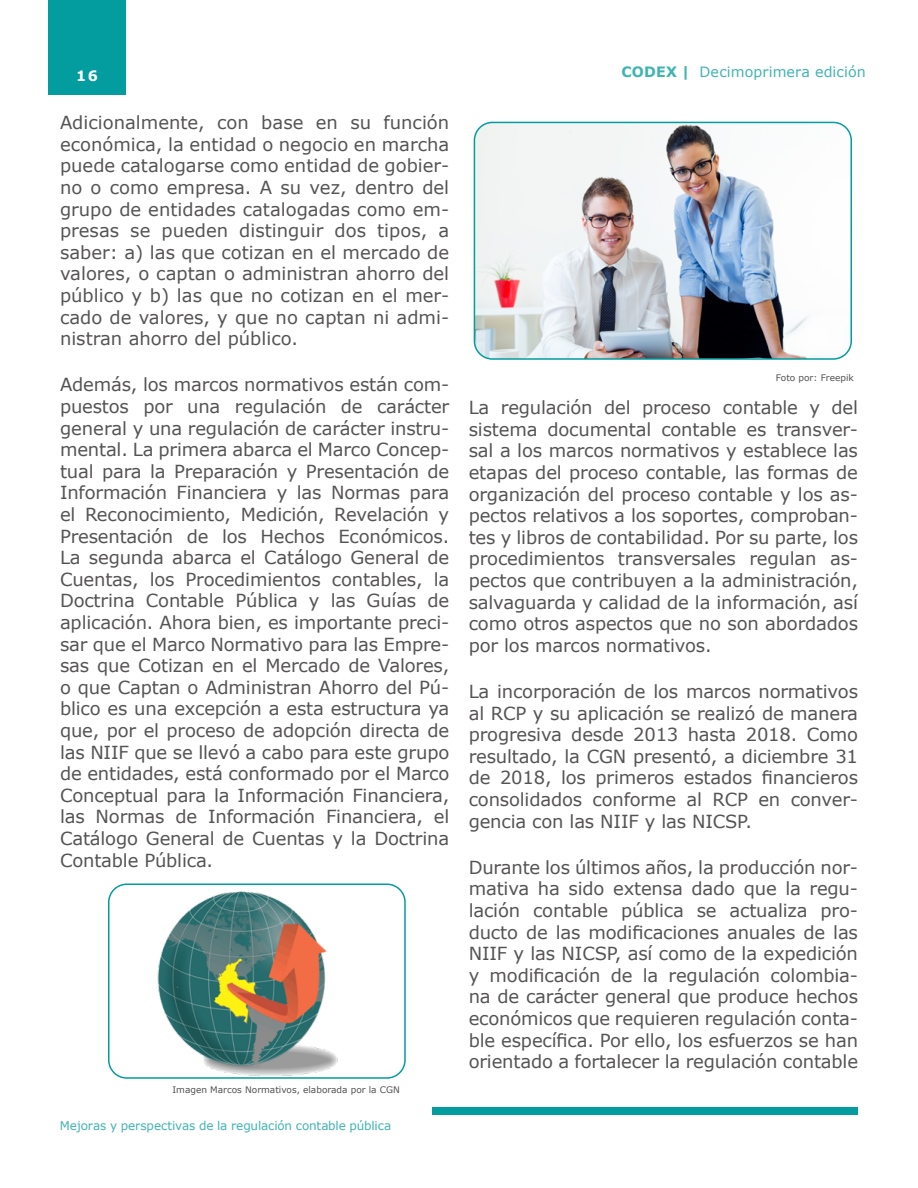
<style>
.page{position:relative;width:918px;height:1188px;background:#fff}
.page>*{position:absolute;margin:0;border:0;box-sizing:border-box;transform-origin:0 0}
.t1{font:18px/21.6px "Verdana";letter-spacing:-.01em;color:#565353;text-align:justify}
.t2{font:14.25px "Verdana";letter-spacing:.005em;color:#40b4b1}
.t3{font:700 14.25px "Verdana";color:#fff}
.t4{font:12px "Verdana";letter-spacing:-.01em;color:#40b4b1}
.t5{font:9px "Verdana";color:#505151}
.s1{font-weight:700}
</style>
<div class="page">
<div style="left:48px;top:0;width:78px;height:94px;background:#039c9f"></div>
<div style="left:432px;top:1107px;width:426px;height:8px;background:#039c9f"></div>
<img style="left:474px;top:122px;width:377px;height:235px">
<div style="left:474px;top:122px;width:378px;height:238px;border:2px solid #039c9f;border-radius:18px"></div>
<div style="left:108px;top:884px;width:298px;height:195px;border:2px solid #039c9f;border-radius:18px"></div>
<img style="left:146px;top:883px;width:201px;height:196px">
<p class="t3" style="left:76px;top:66px;width:23px">16</p>
<p class="t1" style="left:60px;top:112px;width:391px">Adicionalmente, con base en su función económica, la entidad o negocio en marcha puede catalogarse como entidad de gobier&shy;no o como empresa. A su vez, dentro del grupo de entidades catalogadas como em&shy;presas se pueden distinguir dos tipos, a saber: a) las que cotizan en el mercado de valores, o captan o administran ahorro del público y b) las que no cotizan en el mer&shy;cado de valores, y que no captan ni admi&shy;nistran ahorro del público.</p>
<p class="t1" style="left:60px;top:374px;width:391px">Además, los marcos normativos están com&shy;puestos por una regulación de carácter general y una regulación de carácter instru&shy;mental. La primera abarca el Marco Concep&shy;tual para la Preparación y Presentación de Información Financiera y las Normas para el Reconocimiento, Medición, Revelación y Presentación de los Hechos Económicos.<br>La segunda abarca el Catálogo General de Cuentas, los Procedimientos contables, la Doctrina Contable Pública y las Guías de aplicación. Ahora bien, es importante preci&shy;sar que el Marco Normativo para las Empre&shy;sas que Cotizan en el Mercado de Valores, o que Captan o Administran Ahorro del Pú&shy;blico es una excepción a esta estructura ya que, por el proceso de adopción directa de las NIIF que se llevó a cabo para este grupo de entidades, está conformado por el Marco Conceptual para la Información Financiera, las Normas de Información Financiera, el Catálogo General de Cuentas y la Doctrina Contable Pública.</p>
<p class="t5" style="left:172px;top:1084px;width:229px">Imagen Marcos Normativos, elaborada por la CGN</p>
<p class="t4" style="left:60px;top:1118px;width:333px">Mejoras y perspectivas de la regulación contable pública</p>
<p class="t2" style="left:621px;top:63px;width:246px"><span class="s1">CODEX |</span> Decimoprimera edición</p>
<p class="t5" style="left:776px;top:372px;width:79px">Foto por: Freepik</p>
<p class="t1" style="left:469px;top:397px;width:391px">La regulación del proceso contable y del sistema documental contable es transver&shy;sal a los marcos normativos y establece las etapas del proceso contable, las formas de organización del proceso contable y los as&shy;pectos relativos a los soportes, comproban&shy;tes y libros de contabilidad. Por su parte, los procedimientos transversales regulan as&shy;pectos que contribuyen a la administración, salvaguarda y calidad de la información, así como otros aspectos que no son abordados por los marcos normativos.</p>
<p class="t1" style="left:469px;top:681px;width:391px">La incorporación de los marcos normativos al RCP y su aplicación se realizó de manera progresiva desde 2013 hasta 2018. Como resultado, la CGN presentó, a diciembre 31 de 2018, los primeros estados financieros consolidados conforme al RCP en conver&shy;gencia con las NIIF y las NICSP.</p>
<p class="t1" style="left:469px;top:857px;width:391px">Durante los últimos años, la producción nor&shy;mativa ha sido extensa dado que la regu&shy;lación contable pública se actualiza pro&shy;ducto de las modificaciones anuales de las NIIF y las NICSP, así como de la expedición y modificación de la regulación colombia&shy;na de carácter general que produce hechos económicos que requieren regulación conta&shy;ble específica. Por ello, los esfuerzos se han orientado a fortalecer la regulación contable</p>
</div>
